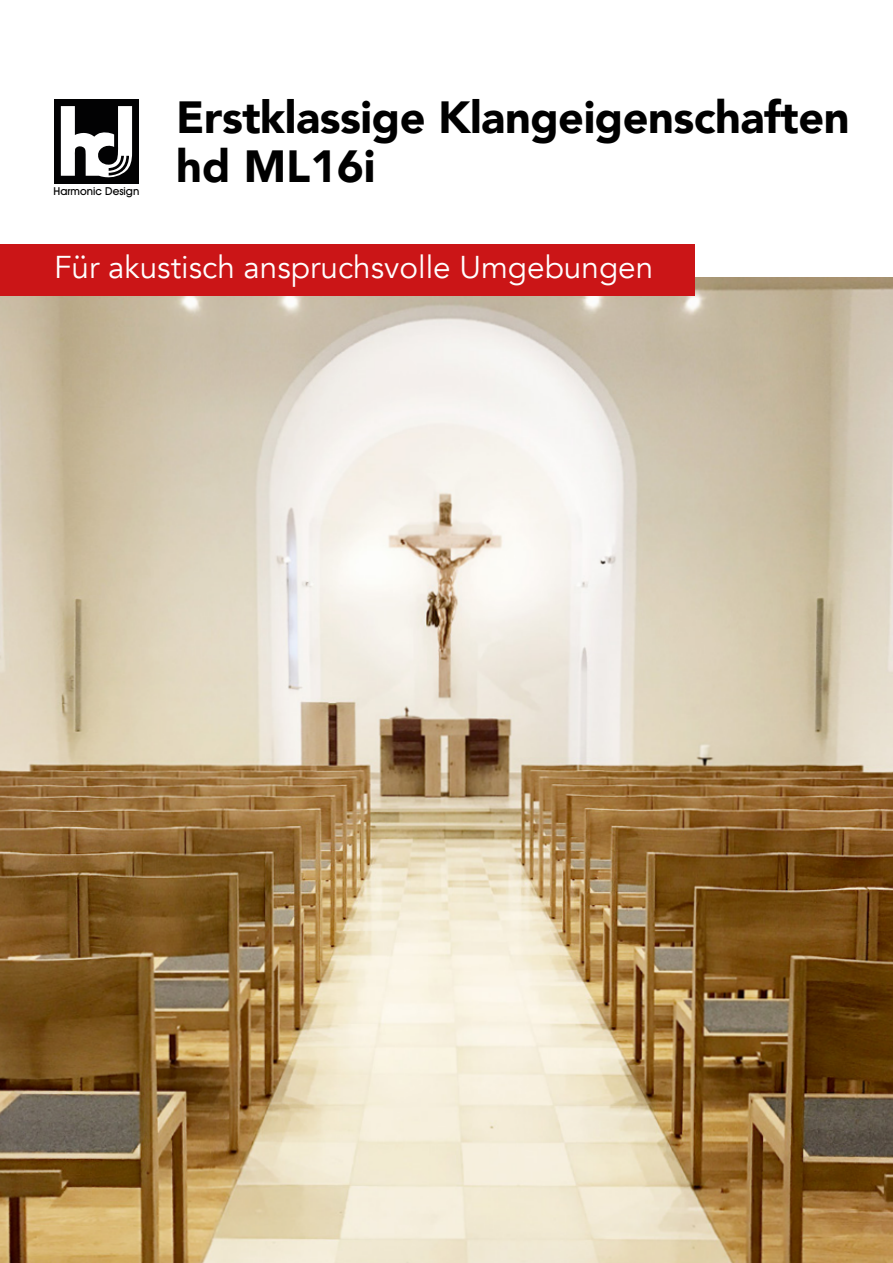
<style>
.page{position:relative;width:893px;height:1263px;background:#fff}
.page>*{position:absolute;margin:0;border:0;box-sizing:border-box;transform-origin:0 0}
.t1{font:900 45px/49.5px "Avenir";letter-spacing:-.01em;color:#000}
.t2{font:31.5px "Avenir";color:#fff}
.t3{font:500 10.95px "Avant Garde IT Cby BT";color:#000}
</style>
<div class="page">
<img style="left:0;top:277px;width:893px;height:986px">
<div style="left:54px;top:99px;width:85px;height:84px;background:#020203"></div>
<svg style="left:61px;top:106px;width:71px;height:72px"></svg>
<div style="left:0;top:244px;width:695px;height:51px;background:#cb1517"></div>
<p class="t3" style="left:54px;top:184px;width:87px">Harmonic Design</p>
<p class="t1" style="left:176px;top:91px;width:675px">Erstklassige Klangeigenschaften hd ML16i</p>
<p class="t2" style="left:54px;top:248px;width:601px">Für akustisch anspruchsvolle Umgebungen</p>
</div>
